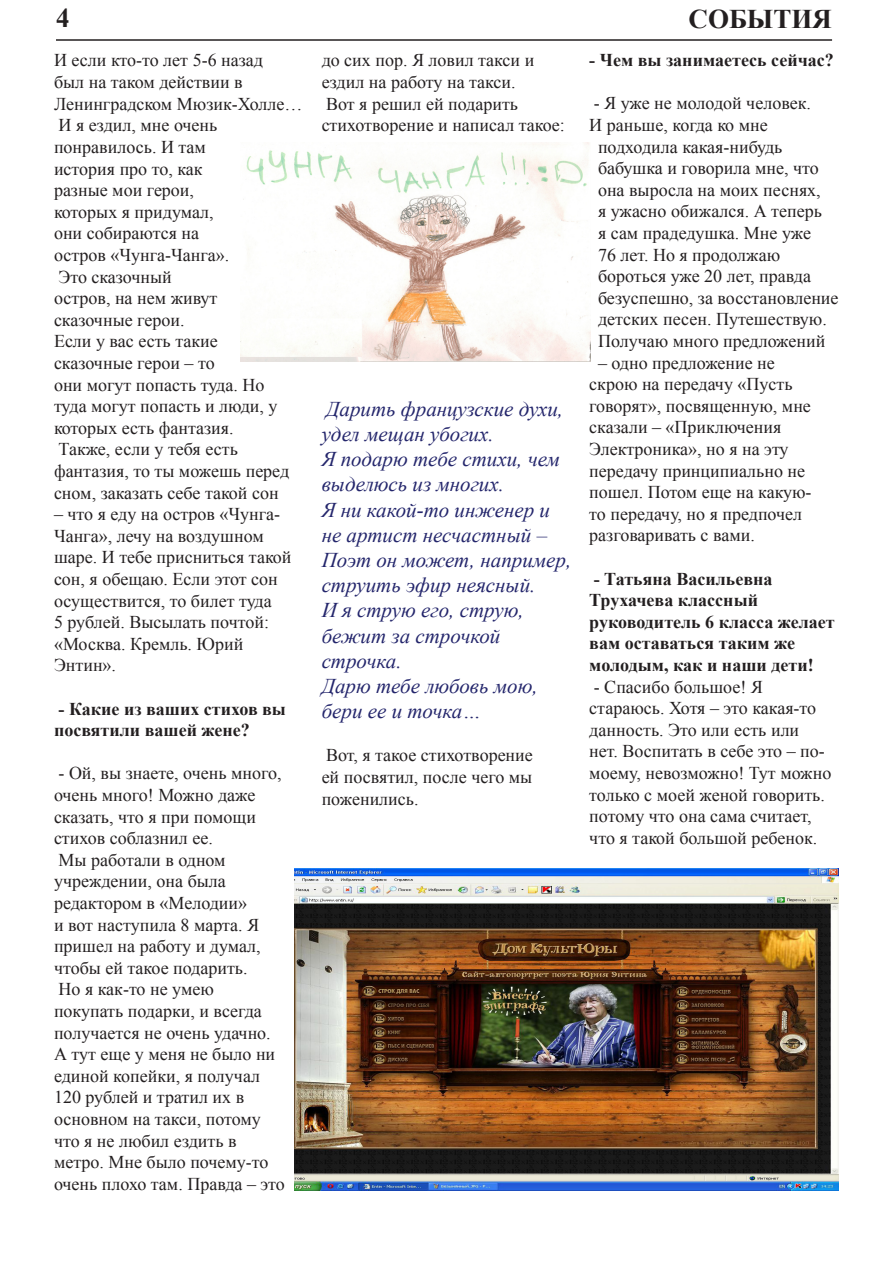
<style>
.page{position:relative;width:893px;height:1263px;background:#fff}
.page>*{position:absolute;margin:0;border:0;box-sizing:border-box;transform-origin:0 0}
.t1{font:700 27px "Times New Roman";color:#231f20}
.t2{font:italic 21px/25.2px "Times New Roman";color:#24266c}
.t3{font:18px/21.6px "Times New Roman";color:#231f20}
.t4{font:700 18px/21.6px "Times New Roman";color:#231f20}
</style>
<div class="page">
<img style="left:240px;top:142px;width:350px;height:220px">
<img style="left:294px;top:868px;width:545px;height:323px">
<hr style="left:56px;top:39px;width:776px;height:2px;background:#231f20">
<p class="t1" style="left:56px;top:-1px;width:15px">4</p>
<p class="t1" style="left:688px;top:0;width:145px">СОБЫТИЯ</p>
<p class="t3" style="left:54px;top:49px;width:250px">И если кто-то лет 5-6 назад<br>был на таком действии в<br>Ленинградском Мюзик-Холле…</p>
<p class="t3" style="left:54px;top:114px;width:177px">И я ездил, мне очень понравилось. И там история про то, как разные мои герои, которых я придумал, они собираются на остров «Чунга-Чанга».</p>
<p class="t3" style="left:54px;top:265px;width:225px">Это сказочный<br>остров, на нем живут сказочные герои.<br>Если у вас есть такие сказочные герои – то<br>они могут попасть туда. Но туда могут попасть и люди, у которых есть фантазия.</p>
<p class="t3" style="left:54px;top:438px;width:237px">Также, если у тебя есть фантазия, то ты можешь перед сном, заказать себе такой сон</p>
<p class="t3" style="left:54px;top:503px;width:239px">– что я еду на остров «Чунга-<br>Чанга», лечу на воздушном шаре. И тебе присниться такой сон, я обещаю. Если этот сон осуществится, то билет туда<br>5 рублей. Высылать почтой: «Москва. Кремль. Юрий<br>Энтин».</p>
<p class="t4" style="left:54px;top:697px;width:234px">- Какие из ваших стихов вы посвятили вашей жене?</p>
<p class="t3" style="left:54px;top:762px;width:229px">- Ой, вы знаете, очень много, очень много! Можно даже сказать, что я при помощи стихов соблазнил ее.</p>
<p class="t3" style="left:54px;top:849px;width:208px">Мы работали в одном учреждении, она была редактором в «Мелодии» и вот наступила 8 марта. Я пришел на работу и думал, чтобы ей такое подарить.</p>
<p class="t3" style="left:54px;top:978px;width:232px">Но я как-то не умею<br>покупать подарки, и всегда получается не очень удачно.<br>А тут еще у меня не было ни единой копейки, я получал<br>120 рублей и тратил их в основном на такси, потому что я не любил ездить в метро. Мне было почему-то очень плохо там. Правда – это</p>
<p class="t3" style="left:322px;top:49px;width:214px">до сих пор. Я ловил такси и ездил на работу на такси.</p>
<p class="t3" style="left:322px;top:93px;width:245px">Вот я решил ей подарить стихотворение и написал такое:</p>
<p class="t2" style="left:322px;top:396px;width:243px">Дарить французские духи, удел мещан убогих.</p>
<p class="t2" style="left:322px;top:446px;width:240px">Я подарю тебе стихи, чем выделюсь из многих.</p>
<p class="t2" style="left:322px;top:496px;width:230px">Я ни какой-то инженер и не артист несчастный –</p>
<p class="t2" style="left:322px;top:547px;width:251px">Поэт он может, например, струить эфир неясный.</p>
<p class="t2" style="left:322px;top:597px;width:204px">И я струю его, струю, бежит за строчкой строчка.</p>
<p class="t2" style="left:322px;top:673px;width:218px">Дарю тебе любовь мою, бери ее и точка…</p>
<p class="t3" style="left:322px;top:744px;width:213px;text-align:justify">Вот, я такое стихотворение ей посвятил, после чего мы поженились.</p>
<p class="t4" style="left:589px;top:49px;width:246px">- Чем вы занимаетесь сейчас?</p>
<p class="t3" style="left:594px;top:92px;width:219px">- Я уже не молодой человек.</p>
<p class="t3" style="left:589px;top:114px;width:180px">И раньше, когда ко мне</p>
<p class="t3" style="left:598px;top:135px;width:186px">подходила какая-нибудь</p>
<p class="t3" style="left:598px;top:157px;width:222px">бабушка и говорила мне, что</p>
<p class="t3" style="left:598px;top:179px;width:224px">она выросла на моих песнях,</p>
<p class="t3" style="left:598px;top:200px;width:225px">я ужасно обижался. А теперь</p>
<p class="t3" style="left:598px;top:222px;width:214px">я сам прадедушка. Мне уже</p>
<p class="t3" style="left:598px;top:243px;width:184px">76 лет. Но я продолжаю</p>
<p class="t3" style="left:598px;top:265px;width:215px">бороться уже 20 лет, правда</p>
<p class="t3" style="left:598px;top:287px;width:242px">безуспешно, за восстановление</p>
<p class="t3" style="left:598px;top:308px;width:230px">детских песен. Путешествую.</p>
<p class="t3" style="left:598px;top:330px;width:229px">Получаю много предложений</p>
<p class="t3" style="left:589px;top:351px;width:224px;text-indent:9px">– одно предложение не скрою на передачу «Пусть говорят», посвященную, мне сказали – «Приключения<br>Электроника», но я на эту передачу принципиально не пошел. Потом еще на какую&shy;то передачу, но я предпочел разговаривать с вами.</p>
<p class="t4" style="left:589px;top:567px;width:247px">- Татьяна Васильевна<br>Трухачева классный руководитель 6 класса желает вам оставаться таким же молодым, как и наши дети!</p>
<p class="t3" style="left:589px;top:675px;width:244px">- Спасибо большое! Я стараюсь. Хотя – это какая-то данность. Это или есть или нет. Воспитать в себе это – по&shy;моему, невозможно! Тут можно только с моей женой говорить. потому что она сама считает, что я такой большой ребенок.</p>
</div>
